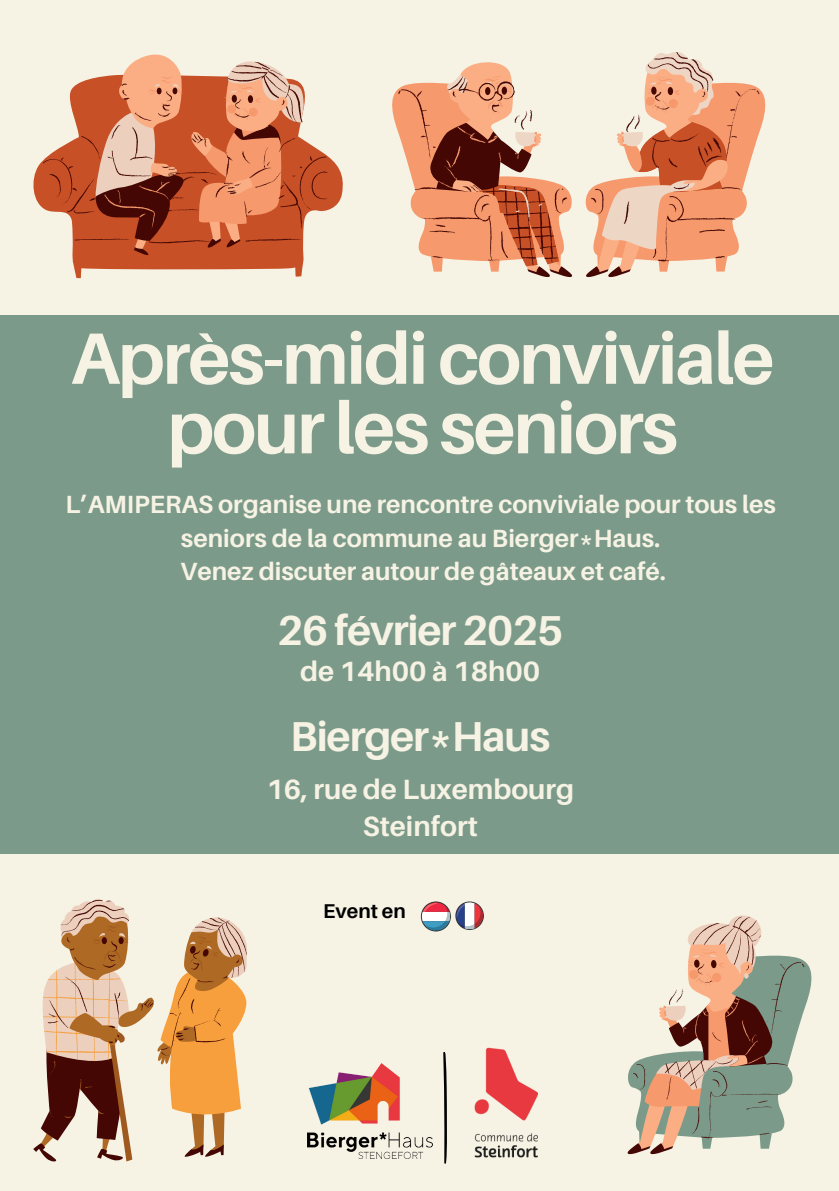
<style>
.page{position:relative;width:839px;height:1191px;background:#7b9a89}
.page>*{position:absolute;margin:0;border:0;box-sizing:border-box;transform-origin:0 0}
.t1{font:700 72.8px/69.6px "Aileron";letter-spacing:-.03em;color:#f6f2e4;text-align:center}
.t2{font:700 41.8px "Aileron";letter-spacing:-.03em;color:#f6f2e4}
.t3{font:700 28px/37.4px "Aileron";color:#f6f2e4;text-align:center}
.t4{font:700 25px/33.6px "Aileron";color:#f6f2e4;text-align:center}
.t5{font:700 20px "Aileron";color:#000}
</style>
<div class="page">
<div style="left:0;top:855px;width:839px;height:336px;background:#f6f2e4"></div>
<div style="left:0;top:0;width:839px;height:314px;background:#f6f2e4"></div>
<svg style="left:392px;top:89px;width:374px;height:44px"></svg>
<svg style="left:398px;top:52px;width:361px;height:225px"></svg>
<svg style="left:33px;top:900px;width:214px;height:262px"></svg>
<svg style="left:736px;top:915px;width:76px;height:95px"></svg>
<svg style="left:627px;top:917px;width:177px;height:238px"></svg>
<img style="left:307px;top:1064px;width:125px;height:94px">
<svg style="left:443px;top:1052px;width:4px;height:112px"></svg>
<img style="left:474px;top:1047px;width:63px;height:111px">
<svg style="left:33px;top:156px;width:310px;height:122px"></svg>
<svg style="left:134px;top:54px;width:122px;height:8px"></svg>
<svg style="left:43px;top:62px;width:285px;height:195px"></svg>
<svg style="left:421px;top:901px;width:30px;height:30px"></svg>
<svg style="left:422px;top:902px;width:28px;height:28px"></svg>
<svg style="left:455px;top:901px;width:29px;height:29px"></svg>
<svg style="left:456px;top:902px;width:27px;height:27px"></svg>
<p class="t1" style="left:71px;top:322px;width:705px">Après-midi conviviale pour les seniors</p>
<p class="t4" style="left:65px;top:487px;width:712px">L’AMIPERAS organise une rencontre conviviale pour tous les seniors de la commune au Bierger*Haus.<br>Venez discuter autour de gâteaux et café.</p>
<h1 class="t2" style="left:277px;top:605px;width:287px">26 février 2025</h1>
<h4 class="t3" style="left:300px;top:652px;width:242px">de 14h00 à 18h00</h4>
<h2 class="t2" style="left:290px;top:710px;width:261px">Bierger*Haus</h2>
<h3 class="t3" style="left:266px;top:770px;width:309px">16, rue de Luxembourg<br>Steinfort</h3>
<h2 class="t5" style="left:323px;top:899px;width:84px">Event en</h2>
</div>
